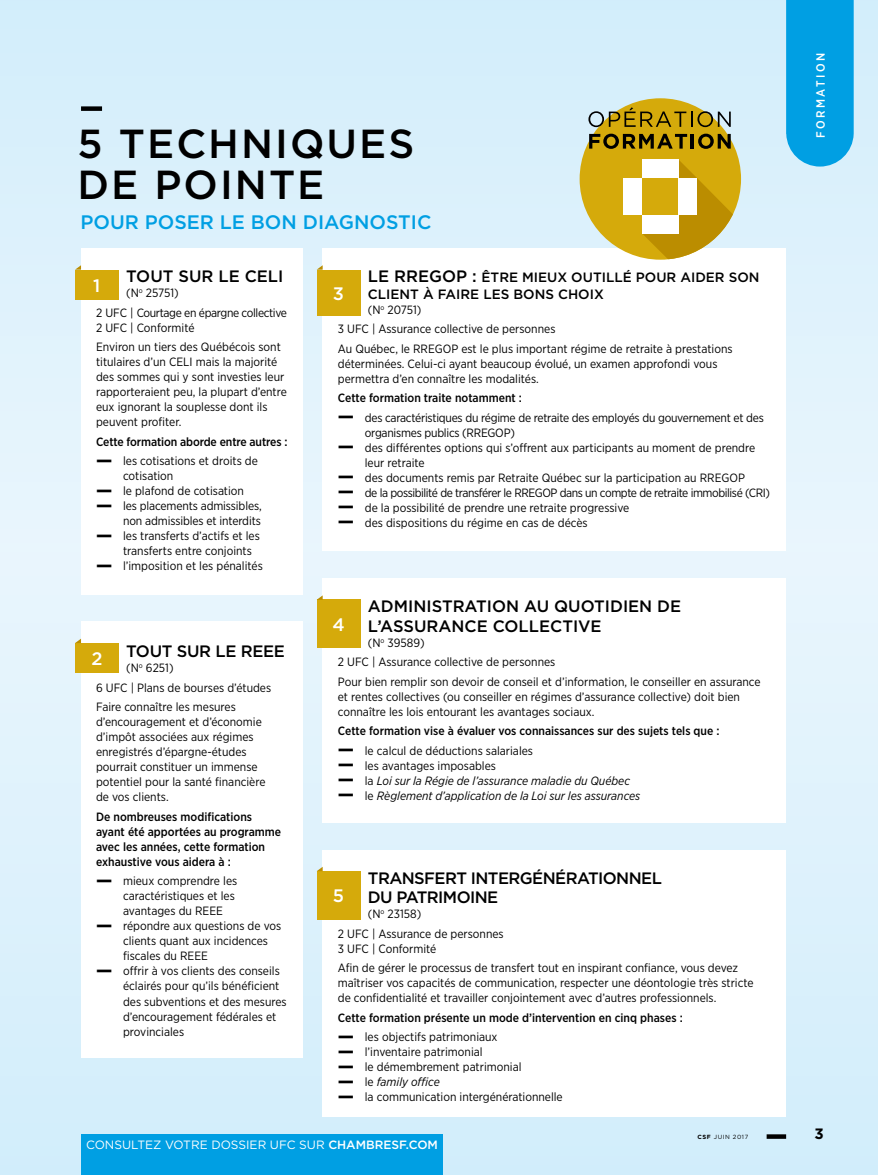
<style>
.page{position:relative;width:878px;height:1175px;background:#fff}
.page>*{position:absolute;margin:0;border:0;box-sizing:border-box;transform-origin:0 0}
.t1{font:500 40.5px/40.5px "Gotham";letter-spacing:.05em;color:#000}
.t2{font:500 19.5px "Gotham";color:#009fe3}
.t3{font:500 18px "Gotham";color:#fff}
.t4{font:500 16.5px/19.5px "Gotham";letter-spacing:-.02em;color:#000}
.t5{font:500 16.5px/19.5px "Gotham";color:#000}
.t6{font:700 15px "Gotham";color:#000}
.t7{font:500 13.5px/16.5px "Gotham";color:#000}
.t8{font:12px/15px "Gotham Narrow";color:#000}
.t9{font:500 12px/15px "Gotham Narrow";color:#000}
.t10{font:italic 12px "Gotham Narrow";color:#000}
.t11{font:12px/15px "Gotham Narrow";letter-spacing:-.02em;color:#000}
.t12{font:12px "Gotham Narrow";letter-spacing:-.035em;color:#000}
.t13{font:12px/19.5px "Gotham Narrow";letter-spacing:-.03em;color:#000}
.t14{font:12px "Gotham";color:#fff}
.t15{font:500 12px "Gotham Narrow";letter-spacing:.2em;color:#fff}
.t16{font:6px "Gotham";letter-spacing:.1em;color:#000}
.s1{font-weight:700;font-size:19.5px}
.s2{font-size:16.5px}
.s3{font-weight:700;font-style:normal;font-size:19.5px}
.s4{font-style:normal}
.s5{font-weight:500}
.s6{font-weight:700}
</style>
<div class="page">
<div style="left:0;top:0;width:878px;height:1174px;background:linear-gradient(to bottom,#dff2fc,#ddf1fc)"></div>
<div style="left:786px;top:0;width:67px;height:166px;background:#009fe3"></div>
<div style="left:81px;top:106px;width:21px;height:5px;background:#000"></div>
<div style="left:81px;top:248px;width:221px;height:346px;background:#fff"></div>
<div style="left:81px;top:621px;width:221px;height:437px;background:#fff"></div>
<svg style="left:766px;top:1134px;width:20px;height:4px"></svg>
<div style="left:323px;top:248px;width:463px;height:303px;background:#fff"></div>
<div style="left:323px;top:578px;width:463px;height:244px;background:#fff"></div>
<div style="left:323px;top:849px;width:463px;height:267px;background:#fff"></div>
<div style="left:75px;top:643px;width:44px;height:30px;background:#d5aa0b"></div>
<svg style="left:75px;top:638px;width:6px;height:5px"></svg>
<div style="left:75px;top:270px;width:44px;height:29px;background:#d5aa0b"></div>
<svg style="left:75px;top:265px;width:6px;height:5px"></svg>
<div style="left:316px;top:270px;width:44px;height:45px;background:#d5aa0b"></div>
<svg style="left:316px;top:265px;width:6px;height:5px"></svg>
<div style="left:316px;top:600px;width:44px;height:48px;background:#d5aa0b"></div>
<svg style="left:316px;top:595px;width:6px;height:5px"></svg>
<div style="left:316px;top:871px;width:44px;height:48px;background:#d5aa0b"></div>
<svg style="left:316px;top:866px;width:6px;height:5px"></svg>
<div style="left:81px;top:1134px;width:361px;height:40px;background:#009fe3"></div>
<div style="left:579px;top:98px;width:162px;height:162px;background:#d5aa0b;border-radius:50%"></div>
<svg style="left:588px;top:107px;width:142px;height:20px"></svg>
<svg style="left:589px;top:134px;width:98px;height:15px"></svg>
<hr style="left:690px;top:134px;width:4px;height:15px;background:#000">
<svg style="left:698px;top:134px;width:32px;height:15px"></svg>
<svg style="left:642px;top:160px;width:96px;height:100px"></svg>
<div style="left:623px;top:178px;width:19px;height:37px;background:#fff"></div>
<div style="left:642px;top:160px;width:36px;height:18px;background:#fff"></div>
<div style="left:678px;top:178px;width:19px;height:37px;background:#fff"></div>
<div style="left:642px;top:215px;width:36px;height:18px;background:#fff"></div>
<h1 class="t1" style="left:77px;top:123px;width:338px">5 TECHNIQUES<br>DE POINTE</h1>
<h2 class="t2" style="left:80px;top:209px;width:352px">POUR POSER LE BON DIAGNOSTIC</h2>
<h3 class="t4" style="left:126px;top:266px;width:129px">TOUT SUR LE CELI</h3>
<p class="t13" style="left:96px;top:283px;width:192px;text-indent:30px">(N<sup>o</sup> 25751)<br>2 UFC | Courtage en épargne collective</p>
<p class="t8" style="left:96px;top:317px;width:186px;line-height:19.5px">2 UFC | Conformité<br>Environ un tiers des Québécois sont</p>
<p class="t8" style="left:96px;top:354px;width:192px">titulaires d’un CELI mais la majorité des sommes qui y sont investies leur rapporteraient peu, la plupart d’entre eux ignorant la souplesse dont ils peuvent profiter.</p>
<p class="t9" style="left:96px;top:434px;width:193px">Cette formation aborde entre autres :</p>
<p class="t8" style="left:123px;top:453px;width:136px;text-indent:-27px"><span class="s1">—</span> les cotisations et droits de cotisation</p>
<p class="t8" style="left:96px;top:483px;width:149px"><span class="s1">—</span> le plafond de cotisation</p>
<p class="t8" style="left:96px;top:498px;width:167px;text-align:right"><span class="s1">—</span> les placements admissibles, non admissibles et interdits</p>
<p class="t8" style="left:123px;top:528px;width:138px;text-indent:-27px"><span class="s1">—</span> les transferts d’actifs et les transferts entre conjoints</p>
<p class="t8" style="left:96px;top:558px;width:168px"><span class="s1">—</span> l’imposition et les pénalités</p>
<h3 class="t3" style="left:93px;top:273px;width:9px">1</h3>
<h3 class="t4" style="left:126px;top:641px;width:126px">TOUT SUR LE REEE</h3>
<p class="t8" style="left:96px;top:658px;width:177px;line-height:19.5px;text-indent:30px">(N<sup>o</sup> 6251)<br>6 UFC | Plans de bourses d’études<br>Faire connaître les mesures</p>
<p class="t8" style="left:96px;top:714px;width:171px">d’encouragement et d’économie d’impôt associées aux régimes enregistrés d’épargne-études pourrait constituer un immense potentiel pour la santé financière de vos clients.</p>
<p class="t9" style="left:96px;top:809px;width:187px">De nombreuses modifications ayant été apportées au programme avec les années, cette formation exhaustive vous aidera à :</p>
<p class="t8" style="left:123px;top:873px;width:116px;text-indent:-27px"><span class="s1">—</span> mieux comprendre les caractéristiques et les avantages du REEE</p>
<p class="t8" style="left:123px;top:918px;width:160px;text-indent:-27px"><span class="s1">—</span> répondre aux questions de vos clients quant aux incidences fiscales du REEE</p>
<p class="t8" style="left:123px;top:963px;width:165px;text-indent:-27px"><span class="s1">—</span> offrir à vos clients des conseils éclairés pour qu’ils bénéficient des subventions et des mesures d’encouragement fédérales et provinciales</p>
<h3 class="t3" style="left:91px;top:647px;width:13px">2</h3>
<p class="t7" style="left:368px;top:269px;width:393px;text-indent:104px"><span class="s2">:</span> ÊTRE MIEUX OUTILLÉ POUR AIDER SON<br>CLIENT À FAIRE LES BONS CHOIX</p>
<p class="t8" style="left:338px;top:299px;width:396px;line-height:19.5px;text-indent:30px">(N<sup>o</sup> 20751)<br>3 UFC | Assurance collective de personnes<br>Au Québec, le RREGOP est le plus important régime de retraite à prestations</p>
<p class="t8" style="left:338px;top:356px;width:381px">déterminées. Celui-ci ayant beaucoup évolué, un examen approfondi vous permettra d’en connaître les modalités.</p>
<p class="t9" style="left:338px;top:390px;width:186px">Cette formation traite notamment :</p>
<p class="t11" style="left:365px;top:410px;width:400px;text-indent:-27px"><span class="s1">—</span> des caractéristiques du régime de retraite des employés du gouvernement et des organismes publics (RREGOP)</p>
<p class="t8" style="left:365px;top:440px;width:392px;text-indent:-27px"><span class="s1">—</span> des différentes options qui s’offrent aux participants au moment de prendre leur retraite</p>
<p class="t8" style="left:338px;top:470px;width:408px"><span class="s1">—</span> des documents remis par Retraite Québec sur la participation au RREGOP</p>
<p class="t12" style="left:338px;top:485px;width:434px"><span class="s1">—</span> de la possibilité de transférer le RREGOP dans un compte de retraite immobilisé (CRI)</p>
<p class="t8" style="left:338px;top:500px;width:293px"><span class="s1">—</span> de la possibilité de prendre une retraite progressive</p>
<p class="t8" style="left:338px;top:515px;width:251px"><span class="s1">—</span> des dispositions du régime en cas de décès</p>
<h3 class="t4" style="left:368px;top:266px;width:40px">LE RREGOP</h3>
<h3 class="t3" style="left:333px;top:281px;width:13px">3</h3>
<h3 class="t5" style="left:368px;top:596px;width:315px">ADMINISTRATION AU QUOTIDIEN DE<br>L’ASSURANCE COLLECTIVE</h3>
<p class="t8" style="left:338px;top:632px;width:424px;line-height:19.5px;text-indent:30px">(N<sup>o</sup> 39589)<br>2 UFC | Assurance collective de personnes<br>Pour bien remplir son devoir de conseil et d’information, le conseiller en assurance</p>
<p class="t8" style="left:338px;top:689px;width:404px">et rentes collectives (ou conseiller en régimes d’assurance collective) doit bien connaître les lois entourant les avantages sociaux.</p>
<p class="t9" style="left:338px;top:723px;width:383px">Cette formation vise à évaluer vos connaissances sur des sujets tels que :</p>
<p class="t8" style="left:338px;top:743px;width:197px"><span class="s1">—</span> le calcul de déductions salariales</p>
<p class="t8" style="left:338px;top:758px;width:160px"><span class="s1">—</span> les avantages imposables</p>
<p class="t10" style="left:338px;top:773px;width:293px"><span class="s3">—</span> <span class="s4">la</span> Loi sur la Régie de l’assurance maladie du Québec</p>
<p class="t10" style="left:338px;top:788px;width:304px"><span class="s3">—</span> <span class="s4">le</span> Règlement d’application de la Loi sur les assurances</p>
<h3 class="t3" style="left:332px;top:613px;width:14px">4</h3>
<h3 class="t4" style="left:368px;top:868px;width:295px">TRANSFERT INTERGÉNÉRATIONNEL<br>DU PATRIMOINE</h3>
<p class="t8" style="left:338px;top:904px;width:167px;line-height:19.5px;text-indent:30px">(N<sup>o</sup> 23158)<br>2 UFC | Assurance de personnes</p>
<p class="t8" style="left:338px;top:938px;width:402px;line-height:19.5px">3 UFC | Conformité<br>Afin de gérer le processus de transfert tout en inspirant confiance, vous devez</p>
<p class="t8" style="left:338px;top:975px;width:417px">maîtriser vos capacités de communication, respecter une déontologie très stricte de confidentialité et travailler conjointement avec d’autres professionnels.</p>
<p class="t9" style="left:338px;top:1010px;width:346px">Cette formation présente un mode d’intervention en cinq phases :</p>
<p class="t8" style="left:338px;top:1029px;width:161px"><span class="s1">—</span> les objectifs patrimoniaux</p>
<p class="t8" style="left:338px;top:1044px;width:146px"><span class="s1">—</span> l’inventaire patrimonial</p>
<p class="t8" style="left:338px;top:1059px;width:185px"><span class="s1">—</span> le démembrement patrimonial</p>
<p class="t10" style="left:338px;top:1074px;width:103px"><span class="s3">—</span> <span class="s4">le</span> family office</p>
<p class="t8" style="left:338px;top:1089px;width:226px"><span class="s1">—</span> la communication intergénérationnelle</p>
<h3 class="t3" style="left:333px;top:884px;width:13px">5</h3>
<p class="t15" style="left:812px;top:138px;width:86px;rotate:-90deg">formation</p>
<p class="t14" style="left:86px;top:1136px;width:353px">CONSULTEZ VOTRE DOSSIER U FC SUR <span class="s5">CHAMBRESF.COM</span></p>
<p class="t16" style="left:697px;top:1132px;width:52px"><span class="s6">csf</span> JUIN 2017</p>
<p class="t6" style="left:814px;top:1123px;width:11px">3</p>
</div>
